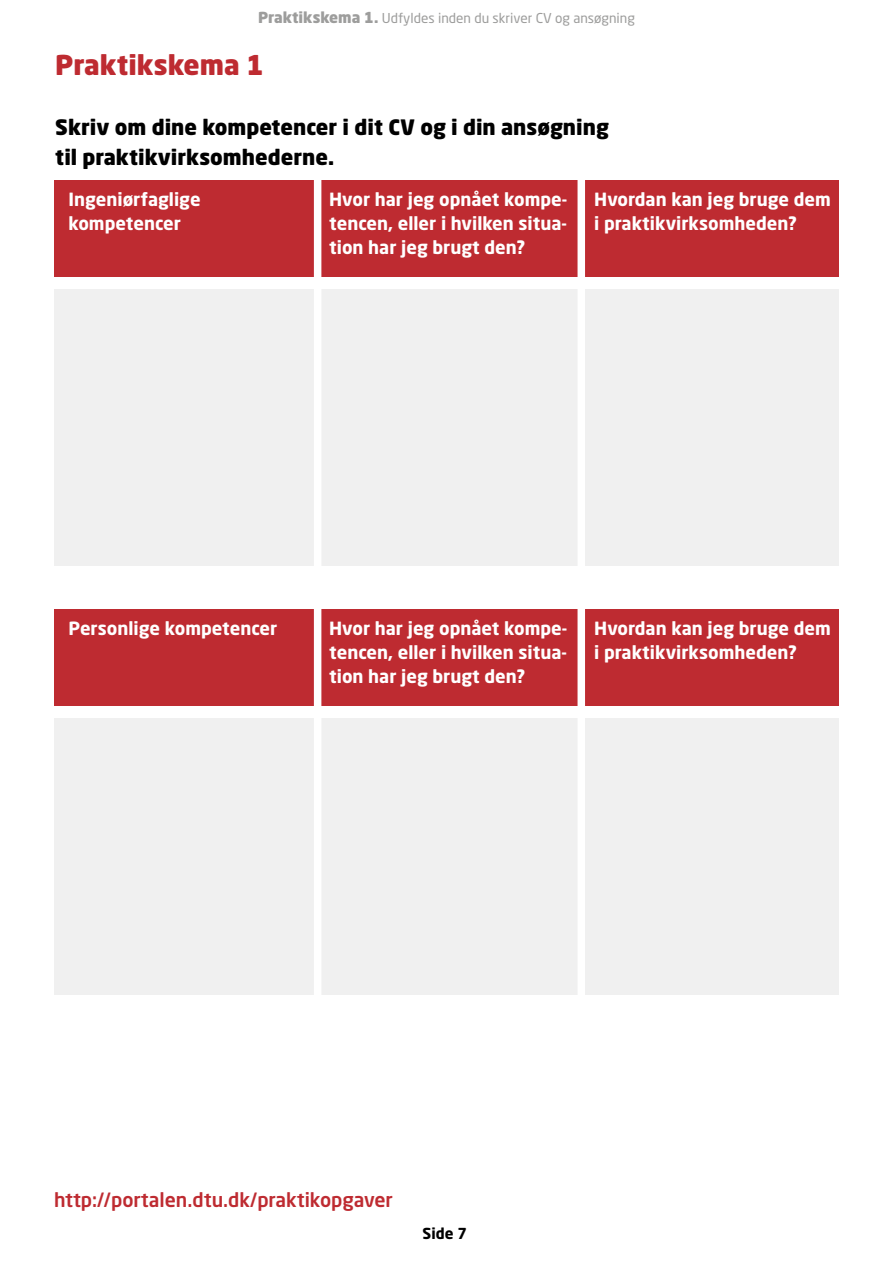
<style>
.page{position:relative;width:893px;height:1263px;background:#fff}
.page>*{position:absolute;margin:0;border:0;box-sizing:border-box;transform-origin:0 0}
.t1{font:900 27px "Neo Sans Std";color:#be2b31}
.t2{font:900 21px/30px "Neo Sans Std";color:#000}
.t3{font:500 19.5px "Neo Sans Std";color:#be2b31}
.t4{font:700 18px/24px "Neo Sans Std";color:#fff}
.t5{font:700 15px "Neo Sans Std";color:#000}
.t6{font:13.5px "Neo Sans Std";color:#9d9d9c}
.s1{font-weight:900;font-size:15px}
</style>
<div class="page">
<div style="left:54px;top:180px;width:785px;height:96px;background:#be2b31"></div>
<div style="left:54px;top:289px;width:785px;height:277px;background:#f0f0f0"></div>
<div style="left:314px;top:169px;width:7px;height:417px;background:#fff"></div>
<div style="left:577px;top:169px;width:8px;height:417px;background:#fff"></div>
<div style="left:54px;top:609px;width:785px;height:97px;background:#be2b31"></div>
<div style="left:54px;top:719px;width:785px;height:276px;background:#f0f0f0"></div>
<div style="left:314px;top:598px;width:7px;height:405px;background:#fff"></div>
<div style="left:577px;top:598px;width:8px;height:405px;background:#fff"></div>
<p class="t6" style="left:258px;top:10px;width:378px"><span class="s1">Praktikskema 1.</span> Udfyldes inden du skriver CV og ansøgning</p>
<h1 class="t1" style="left:55px;top:47px;width:211px">Praktikskema 1</h1>
<p class="t2" style="left:55px;top:111px;width:555px">Skriv om dine kompetencer i dit CV og i din ansøgning til praktikvirksomhederne.</p>
<p class="t4" style="left:68px;top:187px;width:134px">Ingeniørfaglige kompetencer</p>
<p class="t4" style="left:329px;top:187px;width:240px;text-align:justify">Hvor har jeg opnået kompe&shy;tencen, eller i hvilken situa&shy;tion har jeg brugt den?</p>
<p class="t4" style="left:594px;top:187px;width:238px">Hvordan kan jeg bruge dem i praktikvirksomheden?</p>
<p class="t4" style="left:68px;top:616px;width:210px">Personlige kompetencer</p>
<p class="t4" style="left:329px;top:616px;width:240px;text-align:justify">Hvor har jeg opnået kompe&shy;tencen, eller i hvilken situa&shy;tion har jeg brugt den?</p>
<p class="t4" style="left:594px;top:616px;width:238px">Hvordan kan jeg bruge dem i praktikvirksomheden?</p>
<p class="t3" style="left:54px;top:1187px;width:340px">http://portalen.dtu.dk/praktikopgaver</p>
<p class="t5" style="left:423px;top:1224px;width:46px">Side 7</p>
</div>
